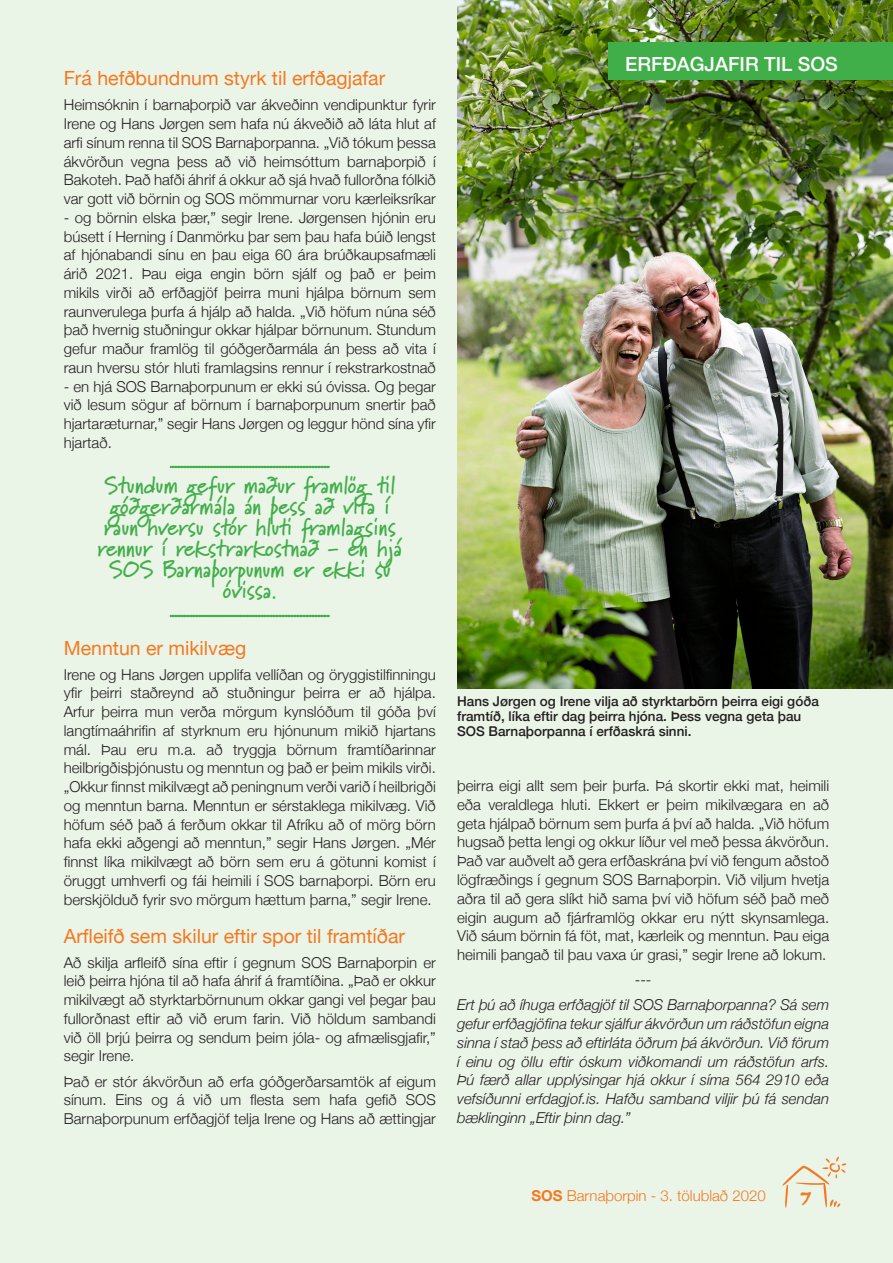
<style>
.page{position:relative;width:893px;height:1263px;background:#eaf4e7}
.page>*{position:absolute;margin:0;border:0;box-sizing:border-box;transform-origin:0 0}
.t1{font:27px "Elliot Six";color:#f47921}
.tilvísun_í_texta{font:700 24px/21px "Marydale";color:#40ae49;text-align:center;scale:.95 1}
.millifyrirsögn{font:19.5px "Helvetica Neue";color:#f47921}
.millifyrirsögn-2{font:500 19.5px "Helvetica Neue";color:#fff}
.Adaltexti{font:300 15px/18.8px "Helvetica Neue";color:#231f20;text-align:justify}
.Adaltexti-2{font:italic 300 15px/18.8px "Helvetica Neue";color:#231f20;text-align:justify}
.Efnisyfirlit{font:300 15px "Helvetica Neue";color:#f47921}
.Myndatexti{font:500 13.5px/15px "Helvetica Neue";color:#231f20}
.s1{font-weight:700}
</style>
<div class="page">
<svg style="left:782px;top:1157px;width:64px;height:51px"></svg>
<hr style="left:0;top:0;width:1px;height:591px;background:#231f20">
<svg style="left:170px;top:466px;width:160px;height:2px"></svg>
<svg style="left:170px;top:615px;width:160px;height:2px"></svg>
<img style="left:457px;top:0;width:436px;height:688px">
<div style="left:608px;top:43px;width:285px;height:37px;background:#40ae49"></div>
<p class="millifyrirsögn" style="left:64px;top:64px;width:323px">Frá hefðbundnum styrk til erfðagjafar</p>
<p class="Adaltexti" style="left:64px;top:94px;width:374px">Heimsóknin í barnaþorpið var ákveðinn vendipunktur fyrir Irene og Hans Jørgen sem hafa nú ákveðið að láta hlut af arfi sínum renna til SOS Barnaþorpanna. „Við tókum þessa ákvörðun vegna þess að við heimsóttum barnaþorpið í Bakoteh. Það hafði áhrif á okkur að sjá hvað fullorðna fólkið var gott við börnin og SOS mömmurnar voru kærleiksríkar</p>
<p class="Adaltexti" style="left:64px;top:207px;width:374px">- og börnin elska þær,” segir Irene. Jørgensen hjónin eru búsett í Herning í Danmörku þar sem þau hafa búið lengst af hjónabandi sínu en þau eiga 60 ára brúðkaupsafmæli árið 2021. Þau eiga engin börn sjálf og það er þeim mikils virði að erfðagjöf þeirra muni hjálpa börnum sem raunverulega þurfa á hjálp að halda. „Við höfum núna séð það hvernig stuðningur okkar hjálpar börnunum. Stundum gefur maður framlög til góðgerðarmála án þess að vita í raun hversu stór hluti framlagsins rennur í rekstrarkostnað</p>
<p class="Adaltexti" style="left:64px;top:376px;width:374px">- en hjá SOS Barnaþorpunum er ekki sú óvissa. Og þegar við lesum sögur af börnum í barnaþorpunum snertir það hjartaræturnar,” segir Hans Jørgen og leggur hönd sína yfir hjartað.</p>
<p class="tilvísun_í_texta" style="left:98px;top:474px;width:322px">Stundum gefur maður framlög til góðgerðarmála án þess að vita í raun hversu stór hluti framlagsins rennur í rekstrarkostnað - en hjá<br>SOS Barnaþorpunum er ekki sú óvissa.</p>
<p class="millifyrirsögn" style="left:64px;top:633px;width:184px">Menntun er mikilvæg</p>
<p class="Adaltexti" style="left:64px;top:664px;width:374px">Irene og Hans Jørgen upplifa vellíðan og öryggistilfinningu yfir þeirri staðreynd að stuðningur þeirra er að hjálpa.<br>Arfur þeirra mun verða mörgum kynslóðum til góða því langtímaáhrifin af styrknum eru hjónunum mikið hjartans mál. Þau eru m.a. að tryggja börnum framtíðarinnar heilbrigðisþjónustu og menntun og það er þeim mikils virði. „Okkur finnst mikilvægt að peningnum verði varið í heilbrigði og menntun barna. Menntun er sérstaklega mikilvæg. Við höfum séð það á ferðum okkar til Afríku að of mörg börn hafa ekki aðgengi að menntun,” segir Hans Jørgen. „Mér finnst líka mikilvægt að börn sem eru á götunni komist í öruggt umhverfi og fái heimili í SOS barnaþorpi. Börn eru berskjölduð fyrir svo mörgum hættum þarna,” segir Irene.</p>
<p class="millifyrirsögn" style="left:64px;top:921px;width:343px">Arfleifð sem skilur eftir spor til framtíðar</p>
<p class="Adaltexti" style="left:64px;top:952px;width:374px">Að skilja arfleifð sína eftir í gegnum SOS Barnaþorpin er leið þeirra hjóna til að hafa áhrif á framtíðina. „Það er okkur mikilvægt að styrktarbörnunum okkar gangi vel þegar þau fullorðnast eftir að við erum farin. Við höldum sambandi við öll þrjú þeirra og sendum þeim jóla- og afmælisgjafir,” segir Irene.</p>
<p class="Adaltexti" style="left:64px;top:1071px;width:374px">Það er stór ákvörðun að erfa góðgerðarsamtök af eigum sínum. Eins og á við um flesta sem hafa gefið SOS Barnaþorpunum erfðagjöf telja Irene og Hans að ættingjar</p>
<p class="millifyrirsögn-2" style="left:625px;top:48px;width:214px">ERFÐAGJAFIR TIL SOS</p>
<p class="Myndatexti" style="left:457px;top:693px;width:363px">Hans Jørgen og Irene vilja að styrktarbörn þeirra eigi góða framtíð, líka eftir dag þeirra hjóna. Þess vegna geta þau<br>SOS Barnaþorpanna í erfðaskrá sinni.</p>
<p class="Adaltexti" style="left:457px;top:775px;width:374px">þeirra eigi allt sem þeir þurfa. Þá skortir ekki mat, heimili eða veraldlega hluti. Ekkert er þeim mikilvægara en að geta hjálpað börnum sem þurfa á því að halda. „Við höfum hugsað þetta lengi og okkur líður vel með þessa ákvörðun.<br>Það var auðvelt að gera erfðaskrána því við fengum aðstoð lögfræðings í gegnum SOS Barnaþorpin. Við viljum hvetja aðra til að gera slíkt hið sama því við höfum séð það með eigin augum að fjárframlög okkar eru nýtt skynsamlega.<br>Við sáum börnin fá föt, mat, kærleik og menntun. Þau eiga heimili þangað til þau vaxa úr grasi,” segir Irene að lokum.</p>
<p class="Adaltexti" style="left:635px;top:969px;width:18px">---</p>
<p class="Adaltexti-2" style="left:457px;top:994px;width:374px">Ert þú að íhuga erfðagjöf til SOS Barnaþorpanna? Sá sem gefur erfðagjöfina tekur sjálfur ákvörðun um ráðstöfun eigna sinna í stað þess að eftirláta öðrum þá ákvörðun. Við förum í einu og öllu eftir óskum viðkomandi um ráðstöfun arfs.<br>Þú færð allar upplýsingar hjá okkur í síma 564 2910 eða vefsíðunni erfdagjof.is. Hafðu samband viljir þú fá sendan bæklinginn „Eftir þinn dag.”</p>
<p class="Efnisyfirlit" style="left:531px;top:1183px;width:236px"><span class="s1">SOS</span> Barnaþorpin - 3. tölublað 2020</p>
<p class="t1" style="left:799px;top:1181px;width:14px">7</p>
</div>
